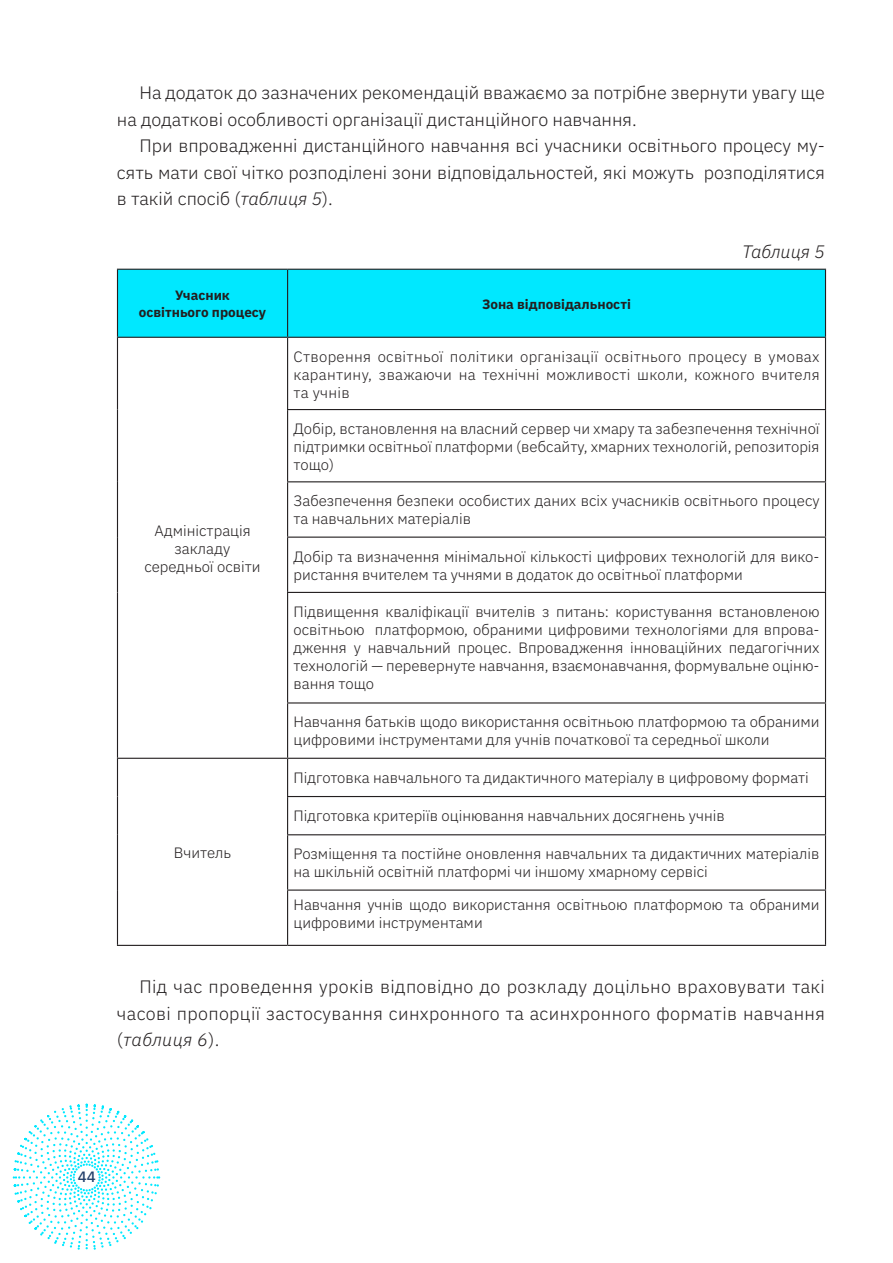
<style>
.page{position:relative;width:893px;height:1263px;background:#fff}
.page>*{position:absolute;margin:0;border:0;box-sizing:border-box;transform-origin:0 0}
.t1{font:300 18px/26.5px "IBM Plex Sans";color:#231f20;text-align:justify}
.t2{font:italic 300 18px "IBM Plex Sans";letter-spacing:-.005em;color:#231f20}
.Табл{font:300 15px/18px "IBM Plex Sans";color:#231f20}
.t3{font:500 15px "IBM Plex Sans";color:#23406a}
.Верх_табл{font:700 13.5px "IBM Plex Sans";color:#231f20}
.s1{font-style:italic}
</style>
<div class="page">
<svg style="left:13px;top:1103px;width:147px;height:147px"></svg>
<div style="left:118px;top:270px;width:707px;height:67px;background:#00e8ff"></div>
<hr style="left:117px;top:269px;width:171px;height:1px;background:#231f20">
<hr style="left:117px;top:270px;width:1px;height:67px;background:#231f20">
<hr style="left:288px;top:269px;width:538px;height:1px;background:#231f20">
<hr style="left:287px;top:270px;width:1px;height:67px;background:#231f20">
<hr style="left:825px;top:270px;width:1px;height:67px;background:#231f20">
<hr style="left:117px;top:337px;width:171px;height:1px;background:#231f20">
<hr style="left:117px;top:338px;width:1px;height:72px;background:#231f20">
<hr style="left:288px;top:337px;width:538px;height:1px;background:#231f20">
<hr style="left:287px;top:338px;width:1px;height:71px;background:#231f20">
<hr style="left:825px;top:338px;width:1px;height:71px;background:#231f20">
<hr style="left:117px;top:410px;width:1px;height:72px;background:#231f20">
<hr style="left:287px;top:409px;width:539px;height:1px;background:#231f20">
<hr style="left:287px;top:410px;width:1px;height:71px;background:#231f20">
<hr style="left:825px;top:410px;width:1px;height:71px;background:#231f20">
<hr style="left:117px;top:482px;width:1px;height:55px;background:#231f20">
<hr style="left:287px;top:481px;width:539px;height:1px;background:#231f20">
<hr style="left:287px;top:482px;width:1px;height:55px;background:#231f20">
<hr style="left:825px;top:482px;width:1px;height:55px;background:#231f20">
<hr style="left:117px;top:537px;width:1px;height:55px;background:#231f20">
<hr style="left:287px;top:537px;width:539px;height:1px;background:#231f20">
<hr style="left:287px;top:538px;width:1px;height:54px;background:#231f20">
<hr style="left:825px;top:538px;width:1px;height:54px;background:#231f20">
<hr style="left:117px;top:592px;width:1px;height:111px;background:#231f20">
<hr style="left:287px;top:592px;width:539px;height:1px;background:#231f20">
<hr style="left:287px;top:593px;width:1px;height:109px;background:#231f20">
<hr style="left:825px;top:593px;width:1px;height:109px;background:#231f20">
<hr style="left:117px;top:703px;width:1px;height:55px;background:#231f20">
<hr style="left:287px;top:702px;width:539px;height:1px;background:#231f20">
<hr style="left:287px;top:703px;width:1px;height:55px;background:#231f20">
<hr style="left:825px;top:703px;width:1px;height:55px;background:#231f20">
<hr style="left:117px;top:758px;width:171px;height:1px;background:#231f20">
<hr style="left:117px;top:759px;width:1px;height:37px;background:#231f20">
<hr style="left:288px;top:758px;width:538px;height:1px;background:#231f20">
<hr style="left:287px;top:759px;width:1px;height:37px;background:#231f20">
<hr style="left:825px;top:759px;width:1px;height:37px;background:#231f20">
<hr style="left:117px;top:796px;width:1px;height:39px;background:#231f20">
<hr style="left:287px;top:796px;width:539px;height:1px;background:#231f20">
<hr style="left:287px;top:797px;width:1px;height:37px;background:#231f20">
<hr style="left:825px;top:797px;width:1px;height:37px;background:#231f20">
<hr style="left:117px;top:835px;width:1px;height:55px;background:#231f20">
<hr style="left:287px;top:834px;width:539px;height:1px;background:#231f20">
<hr style="left:287px;top:835px;width:1px;height:54px;background:#231f20">
<hr style="left:825px;top:835px;width:1px;height:54px;background:#231f20">
<hr style="left:117px;top:890px;width:1px;height:55px;background:#231f20">
<hr style="left:287px;top:889px;width:539px;height:2px;background:#231f20">
<hr style="left:287px;top:891px;width:1px;height:54px;background:#231f20">
<hr style="left:825px;top:891px;width:1px;height:54px;background:#231f20">
<hr style="left:117px;top:945px;width:171px;height:1px;background:#231f20">
<hr style="left:288px;top:945px;width:538px;height:1px;background:#231f20">
<p class="t1" style="left:117px;top:78px;width:710px;text-indent:23px">На додаток до зазначених рекомендацій вважаємо за потрібне звернути увагу ще на додаткові особливості організації дистанційного навчання.</p>
<p class="t1" style="left:117px;top:131px;width:709px;text-indent:23px">При впровадженні дистанційного навчання всі учасники освітнього процесу му&shy;сять мати свої чітко розподілені зони відповідальностей, які можуть розподілятися в такій спосіб (<span class="s1">таблиця 5</span>).</p>
<p class="t2" style="left:742px;top:238px;width:84px">Таблиця 5</p>
<p class="Верх_табл" style="left:175px;top:285px;width:56px">Учасник</p>
<p class="Верх_табл" style="left:139px;top:301px;width:129px">освітнього процесу</p>
<p class="Верх_табл" style="left:482px;top:293px;width:150px">Зона відповідальності</p>
<p class="Табл" style="left:154px;top:520px;width:98px">Адміністрація</p>
<p class="Табл" style="left:175px;top:538px;width:57px">закладу</p>
<p class="Табл" style="left:144px;top:556px;width:118px">середньої освіти</p>
<p class="Табл" style="left:174px;top:842px;width:59px">Вчитель</p>
<p class="Табл" style="left:294px;top:346px;width:528px;text-align:justify">Створення освітньої політики організації освітнього процесу в умовах карантину, зважаючи на технічні можливості школи, кожного вчителя та учнів</p>
<p class="Табл" style="left:294px;top:418px;width:527px;text-align:justify">Добір, встановлення на власний сервер чи хмару та забезпечення технічної підтримки освітньої платформи (вебсайту, хмарних технологій, репозиторія тощо)</p>
<p class="Табл" style="left:294px;top:491px;width:527px">Забезпечення безпеки особистих даних всіх учасників освітнього процесу та навчальних матеріалів</p>
<p class="Табл" style="left:294px;top:546px;width:527px">Добір та визначення мінімальної кількості цифрових технологій для вико&shy;ристання вчителем та учнями в додаток до освітньої платформи</p>
<p class="Табл" style="left:294px;top:601px;width:527px;text-align:justify">Підвищення кваліфікації вчителів з питань: користування встановленою освітньою платформою, обраними цифровими технологіями для впрова&shy;дження у навчальний процес. Впровадження інноваційних педагогічних технологій — перевернуте навчання, взаємонавчання, формувальне оціню&shy;вання тощо</p>
<p class="Табл" style="left:294px;top:712px;width:527px">Навчання батьків щодо використання освітньою платформою та обраними цифровими інструментами для учнів початкової та середньої школи</p>
<p class="Табл" style="left:294px;top:767px;width:517px">Підготовка навчального та дидактичного матеріалу в цифровому форматі</p>
<p class="Табл" style="left:294px;top:805px;width:433px">Підготовка критеріїв оцінювання навчальних досягнень учнів</p>
<p class="Табл" style="left:294px;top:844px;width:527px">Розміщення та постійне оновлення навчальних та дидактичних матеріалів на шкільній освітній платформі чи іншому хмарному сервісі</p>
<p class="Табл" style="left:294px;top:895px;width:527px">Навчання учнів щодо використання освітньою платформою та обраними цифровими інструментами</p>
<p class="t1" style="left:117px;top:972px;width:709px;text-indent:23px">Під час проведення уроків відповідно до розкладу доцільно враховувати такі часові пропорції застосування синхронного та асинхронного форматів навчання (<span class="s1">таблиця 6</span>).</p>
<p class="t3" style="left:78px;top:1165px;width:19px">44</p>
</div>
